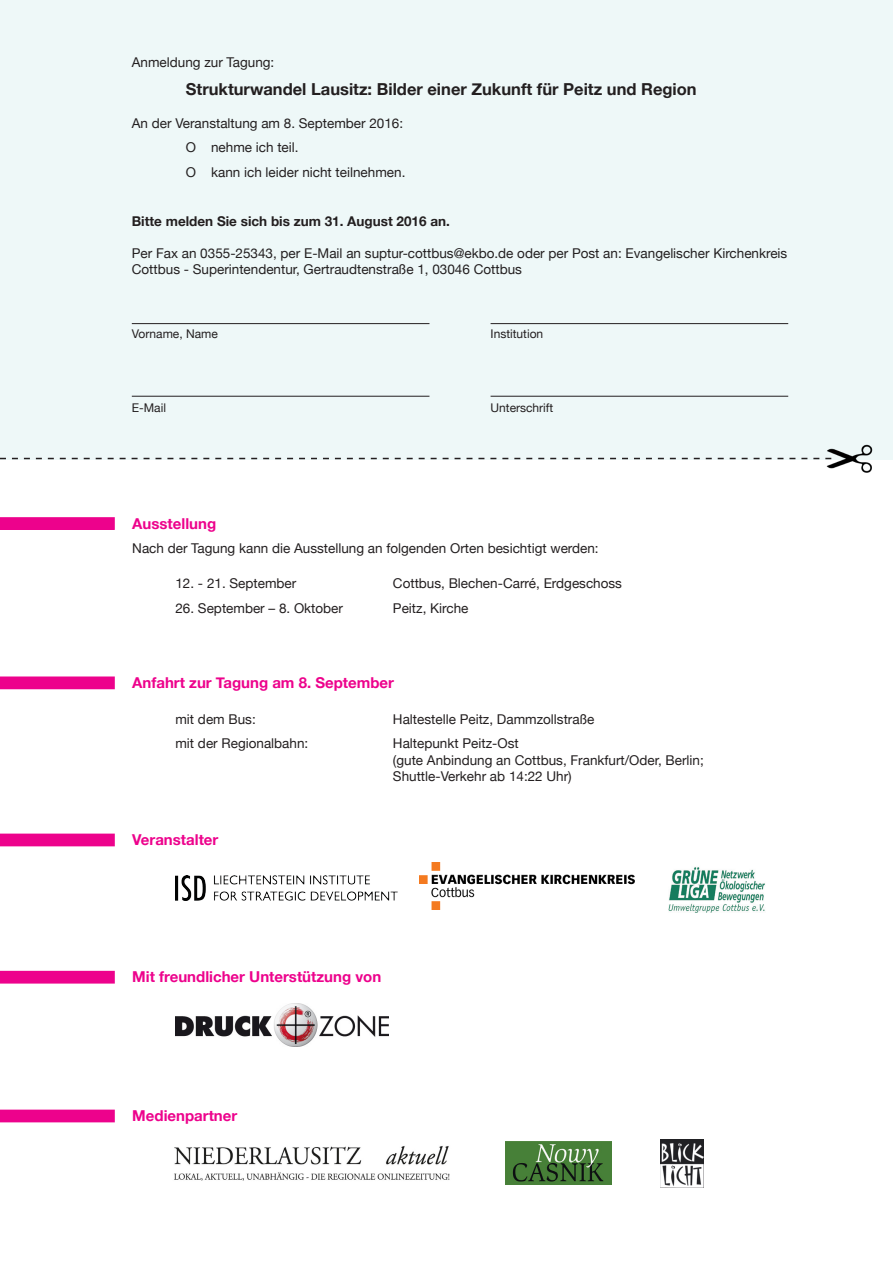
<style>
.page{position:relative;width:893px;height:1263px;background:#fff}
.page>*{position:absolute;margin:0;border:0;box-sizing:border-box;transform-origin:0 0}
._1_program_style{font:700 16.5px "Helvetica Neue";color:#231f20}
._4_pink_program_head{font:700 15px "Helvetica Neue";color:#ed028c}
._1_program_style-2{font:13.5px "Helvetica Neue";color:#231f20}
._1_program_style-3{font:700 13.5px "Helvetica Neue";color:#231f20}
._1_program_style-4{font:12px "Helvetica Neue";color:#231f20}
</style>
<div class="page">
<div style="left:0;top:0;width:893px;height:459px;background:#eef8f8"></div>
<svg style="left:0;top:458px;width:826px;height:1px"></svg>
<hr style="left:132px;top:323px;width:297px;height:1px;background:#231f20">
<hr style="left:132px;top:396px;width:297px;height:1px;background:#231f20">
<hr style="left:491px;top:323px;width:297px;height:1px;background:#231f20">
<hr style="left:491px;top:396px;width:297px;height:1px;background:#231f20">
<div style="left:1px;top:518px;width:113px;height:11px;background:#ed028c"></div>
<div style="left:0;top:517px;width:115px;height:13px;border:2px solid #ed028c"></div>
<div style="left:1px;top:677px;width:113px;height:11px;background:#ed028c"></div>
<div style="left:0;top:676px;width:115px;height:13px;border:2px solid #ed028c"></div>
<img style="left:174px;top:1146px;width:276px;height:35px">
<img style="left:505px;top:1142px;width:106px;height:42px">
<img style="left:660px;top:1139px;width:43px;height:48px">
<div style="left:1px;top:1110px;width:113px;height:11px;background:#ed028c"></div>
<div style="left:0;top:1109px;width:115px;height:13px;border:2px solid #ed028c"></div>
<img style="left:826px;top:444px;width:47px;height:28px">
<img style="left:668px;top:867px;width:97px;height:45px">
<img style="left:419px;top:863px;width:215px;height:46px">
<div style="left:1px;top:834px;width:113px;height:12px;background:#ed028c"></div>
<img style="left:176px;top:875px;width:222px;height:25px">
<div style="left:1px;top:971px;width:113px;height:12px;background:#ed028c"></div>
<img style="left:176px;top:1003px;width:212px;height:44px">
<p class="_1_program_style-2" style="left:132px;top:51px;width:144px">Anmeldung zur Tagung:</p>
<p class="_1_program_style" style="left:186px;top:74px;width:512px">Strukturwandel Lausitz: Bilder einer Zukunft für Peitz und Region</p>
<p class="_1_program_style-2" style="left:132px;top:111px;width:273px">An der Veranstaltung am 8. September 2016:</p>
<p class="_1_program_style-2" style="left:186px;top:136px;width:114px">O nehme ich teil.</p>
<p class="_1_program_style-2" style="left:186px;top:161px;width:221px">O kann ich leider nicht teilnehmen.</p>
<p class="_1_program_style-3" style="left:132px;top:209px;width:319px">Bitte melden Sie sich bis zum 31. August 2016 an.</p>
<p class="_1_program_style-2" style="left:132px;top:242px;width:657px">Per Fax an 0355-25343, per E-Mail an suptur-cottbus@ekbo.de oder per Post an: Evangelischer Kirchenkreis</p>
<p class="_1_program_style-2" style="left:132px;top:258px;width:392px">Cottbus - Superintendentur, Gertraudtenstraße 1, 03046 Cottbus</p>
<p class="_1_program_style-4" style="left:132px;top:324px;width:88px">Vorname, Name</p>
<p class="_1_program_style-4" style="left:491px;top:324px;width:54px">Institution</p>
<p class="_1_program_style-4" style="left:132px;top:397px;width:36px">E-Mail</p>
<p class="_1_program_style-4" style="left:491px;top:397px;width:64px">Unterschrift</p>
<p class="_4_pink_program_head" style="left:132px;top:510px;width:85px">Ausstellung</p>
<p class="_1_program_style-2" style="left:132px;top:537px;width:468px">Nach der Tagung kann die Ausstellung an folgenden Orten besichtigt werden:</p>
<p class="_1_program_style-2" style="left:175px;top:571px;width:122px">12. - 21. September</p>
<p class="_1_program_style-2" style="left:393px;top:571px;width:231px">Cottbus, Blechen-Carré, Erdgeschoss</p>
<p class="_1_program_style-2" style="left:175px;top:596px;width:169px">26. September – 8. Oktober</p>
<p class="_1_program_style-2" style="left:393px;top:596px;width:77px">Peitz, Kirche</p>
<p class="_4_pink_program_head" style="left:132px;top:669px;width:263px">Anfahrt zur Tagung am 8. September</p>
<p class="_1_program_style-2" style="left:175px;top:707px;width:82px">mit dem Bus:</p>
<p class="_1_program_style-2" style="left:393px;top:707px;width:203px">Haltestelle Peitz, Dammzollstraße</p>
<p class="_1_program_style-2" style="left:175px;top:732px;width:134px">mit der Regionalbahn:</p>
<p class="_1_program_style-2" style="left:393px;top:732px;width:127px">Haltepunkt Peitz-Ost</p>
<p class="_1_program_style-2" style="left:393px;top:748px;width:312px">(gute Anbindung an Cottbus, Frankfurt/Oder, Berlin;</p>
<p class="_1_program_style-2" style="left:393px;top:764px;width:180px">Shuttle-Verkehr ab 14:22 Uhr)</p>
<p class="_4_pink_program_head" style="left:132px;top:826px;width:88px">Veranstalter</p>
<p class="_4_pink_program_head" style="left:132px;top:963px;width:250px">Mit freundlicher Unterstützung von</p>
<p class="_4_pink_program_head" style="left:132px;top:1102px;width:106px">Medienpartner</p>
</div>
